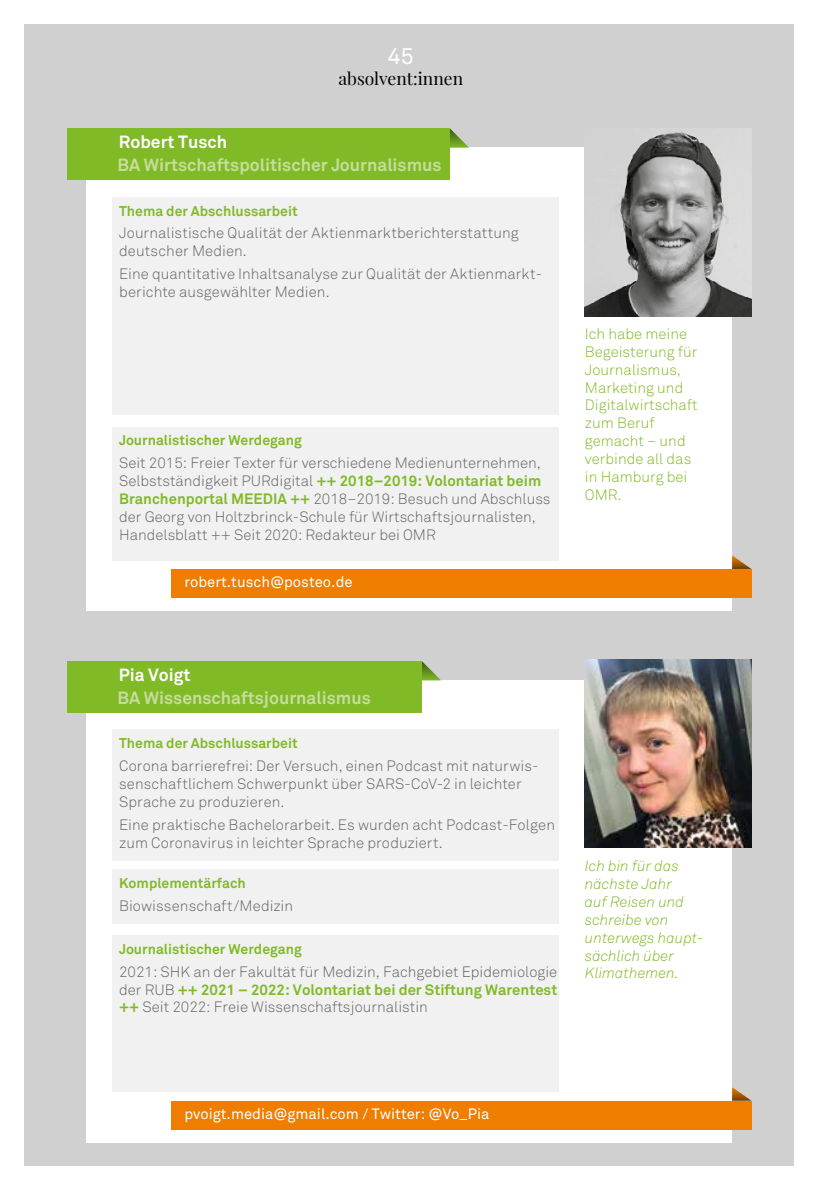
<style>
.page{position:relative;width:819px;height:1191px;background:#fff}
.page>*{position:absolute;margin:0;border:0;box-sizing:border-box;transform-origin:0 0}
.t1{font:22.75px "Akkurat Std";color:#fff}
.t2{font:700 17.5px "Akkurat Std";color:#c7dd9b}
.t3{font:700 17.5px "Akkurat Std";color:#fff}
.t4{font:17.5px "Playfair Display";color:#000}
.t5{font:300 14.88px/17.8px "Akkurat Std";color:#646363}
.t6{font:300 14.88px/17.8px "Akkurat Std";color:#80ba27}
.t7{font:italic 300 14.88px/17.8px "Akkurat Std";color:#80ba27}
.t8{font:14.88px "Akkurat Std";color:#fff}
.t9{font:700 14px "Akkurat Std";color:#80ba27}
.s1{font-weight:700;color:#80ba27}
</style>
<div class="page">
<div style="left:25px;top:25px;width:769px;height:1141px;background:#d0d0d0"></div>
<div style="left:87px;top:148px;width:645px;height:463px;background:#fff"></div>
<svg style="left:450px;top:128px;width:19px;height:20px"></svg>
<img style="left:585px;top:132px;width:166px;height:184px">
<div style="left:171px;top:569px;width:580px;height:29px;background:#ef7d00"></div>
<div style="left:68px;top:128px;width:382px;height:52px;background:#80ba27"></div>
<div style="left:112px;top:197px;width:446px;height:218px;background:#f1f1f1"></div>
<div style="left:112px;top:427px;width:446px;height:133px;background:#f1f1f1"></div>
<svg style="left:732px;top:1087px;width:19px;height:13px"></svg>
<div style="left:87px;top:680px;width:645px;height:462px;background:#fff"></div>
<svg style="left:422px;top:661px;width:19px;height:19px"></svg>
<img style="left:585px;top:660px;width:166px;height:187px">
<div style="left:171px;top:1100px;width:580px;height:29px;background:#ef7d00"></div>
<div style="left:68px;top:661px;width:354px;height:52px;background:#80ba27"></div>
<div style="left:112px;top:730px;width:446px;height:131px;background:#f1f1f1"></div>
<div style="left:112px;top:935px;width:446px;height:157px;background:#f1f1f1"></div>
<div style="left:112px;top:869px;width:446px;height:55px;background:#f1f1f1"></div>
<svg style="left:732px;top:555px;width:19px;height:14px"></svg>
<p class="t3" style="left:119px;top:131px;width:110px">Robert Tusch</p>
<h1 class="t1" style="left:388px;top:43px;width:27px">45</h1>
<p class="t4" style="left:338px;top:68px;width:126px">absolvent:innen</p>
<p class="t2" style="left:117px;top:154px;width:326px">BA Wirtschaftspolitischer Journalismus</p>
<p class="t9" style="left:119px;top:202px;width:180px">Thema der Abschlussarbeit</p>
<p class="t5" style="left:119px;top:224px;width:401px">Journalistische Qualität der Aktienmarktberichterstattung deutscher Medien.</p>
<p class="t5" style="left:119px;top:265px;width:424px">Eine quantitative Inhaltsanalyse zur Qualität der Aktienmarkt&shy;berichte ausgewählter Medien.</p>
<p class="t9" style="left:119px;top:432px;width:184px">Journalistischer Werdegang</p>
<p class="t5" style="left:119px;top:454px;width:433px">Seit 2015: Freier Texter für verschiedene Medienunternehmen, Selbstständigkeit PURdigital <span class="s1">++ 2018–2019: Volontariat beim Branchenportal MEEDIA ++</span> 2018–2019: Besuch und Abschluss der Georg von Holtzbrinck-Schule für Wirtschaftsjournalisten, Handelsblatt ++ Seit 2020: Redakteur bei OMR</p>
<p class="t8" style="left:184px;top:573px;width:170px">robert.tusch@posteo.de</p>
<p class="t6" style="left:585px;top:325px;width:114px">Ich habe meine<br>Begeisterung für<br>Journalismus,<br>Marketing und<br>Digitalwirtschaft zum Beruf gemacht – und verbinde all das in Hamburg bei<br>OMR.</p>
<p class="t3" style="left:119px;top:664px;width:73px">Pia Voigt</p>
<p class="t2" style="left:117px;top:687px;width:255px">BA Wissenschaftsjournalismus</p>
<p class="t9" style="left:119px;top:735px;width:180px">Thema der Abschlussarbeit</p>
<p class="t5" style="left:119px;top:757px;width:421px">Corona barrierefrei: Der Versuch, einen Podcast mit naturwis&shy;senschaftlichem Schwerpunkt über SARS-CoV-2 in leichter<br>Sprache zu produzieren.</p>
<p class="t5" style="left:119px;top:815px;width:437px">Eine praktische Bachelorarbeit. Es wurden acht Podcast-Folgen zum Coronavirus in leichter Sprache produziert.</p>
<p class="t9" style="left:119px;top:874px;width:128px">Komplementärfach</p>
<p class="t5" style="left:119px;top:896px;width:175px">Biowissenschaft/Medizin</p>
<p class="t9" style="left:119px;top:940px;width:184px">Journalistischer Werdegang</p>
<p class="t5" style="left:119px;top:962px;width:439px;text-align:justify">2021: SHK an der Fakultät für Medizin, Fachgebiet Epidemiologie der RUB <span class="s1">++ 2021 – 2022: Volontariat bei der Stiftung Warentest ++</span> Seit 2022: Freie Wissenschaftsjournalistin</p>
<p class="t7" style="left:585px;top:857px;width:120px">Ich bin für das nächste Jahr<br>auf Reisen und schreibe von unterwegs haupt&shy;sächlich über<br>Klimathemen.</p>
<p class="t8" style="left:184px;top:1104px;width:306px">pvoigt.media@gmail.com / Twitter: @Vo_Pia</p>
</div>
